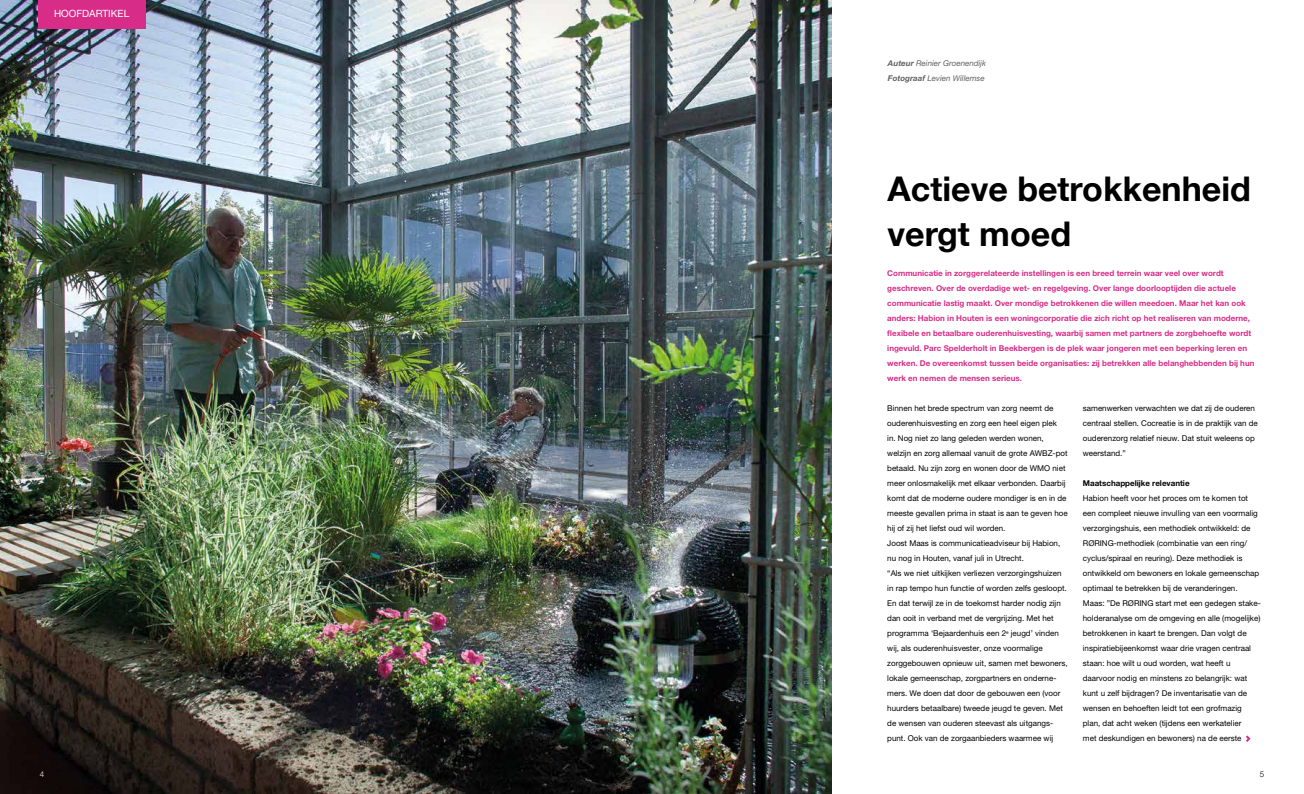
<style>
.page{position:relative;width:1304px;height:794px;background:#fff}
.page>*{position:absolute;margin:0;border:0;box-sizing:border-box;transform-origin:0 0}
.t1{font:700 34px/45px "Helvetica Neue";color:#000}
.t2{font:10px "Helvetica Neue LT Pro";color:#fff}
.t3{font:8px/15px "Helvetica Neue LT Pro";color:#000}
.t4{font:700 8px/15px "Helvetica Neue LT Pro";color:#d72c88}
.t5{font:italic 8px/15px "Helvetica Neue LT Pro";color:#646363}
.t6{font:700 8px "Helvetica Neue LT Pro";color:#000}
.t7{font:300 8px "Helvetica Neue LT Pro";color:#000}
.t8{font:300 8px "Helvetica Neue LT Pro";color:#fff}
.s1{font-weight:700}
</style>
<div class="page">
<img style="left:0;top:0;width:831px;height:794px">
<div style="left:38px;top:0;width:108px;height:28px;background:#d72c88"></div>
<svg style="left:1246px;top:735px;width:5px;height:7px"></svg>
<p class="t2" style="left:54px;top:8px;width:77px">HOOFDARTIKEL</p>
<p class="t8" style="left:40px;top:769px;width:6px">4</p>
<p class="t5" style="left:888px;top:56px;width:100px"><span class="s1">Auteur</span> Reinier Groenendĳk<br><span class="s1">Fotograaf</span> Levien Willemse</p>
<h1 class="t1" style="left:888px;top:166px;width:365px">Actieve betrokkenheid vergt moed</h1>
<p class="t4" style="left:887px;top:265px;width:369px">Communicatie in zorggerelateerde instellingen is een breed terrein waar veel over wordt geschreven. Over de overdadige wet- en regelgeving. Over lange doorlooptĳden die actuele communicatie lastig maakt. Over mondige betrokkenen die willen meedoen. Maar het kan ook anders: Habion in Houten is een woningcorporatie die zich richt op het realiseren van moderne, flexibele en betaalbare ouderenhuisvesting, waarbĳ samen met partners de zorgbehoefte wordt ingevuld. Parc Spelderholt in Beekbergen is de plek waar jongeren met een beperking leren en werken. De overeenkomst tussen beide organisaties: zĳ betrekken alle belanghebbenden bĳ hun werk en nemen de mensen serieus.</p>
<p class="t3" style="left:1083px;top:401px;width:177px">samenwerken verwachten we dat zĳ de ouderen centraal stellen. Cocreatie is in de praktĳk van de ouderenzorg relatief nieuw. Dat stuit weleens op weerstand.”</p>
<p class="t6" style="left:1083px;top:478px;width:108px">Maatschappelĳke relevantie</p>
<p class="t3" style="left:1083px;top:491px;width:179px">Habion heeft voor het proces om te komen tot een compleet nieuwe invulling van een voormalig verzorgingshuis, een methodiek ontwikkeld: de RØRING-methodiek (combinatie van een ring/ cyclus/spiraal en reuring). Deze methodiek is ontwikkeld om bewoners en lokale gemeenschap optimaal te betrekken bĳ de veranderingen.<br>Maas: ”De RØRING start met een gedegen stake&shy;holderanalyse om de omgeving en alle (mogelĳke) betrokkenen in kaart te brengen. Dan volgt de inspiratiebĳeenkomst waar drie vragen centraal staan: hoe wilt u oud worden, wat heeft u daarvoor nodig en minstens zo belangrĳk: wat kunt u zelf bĳdragen? De inventarisatie van de wensen en behoeften leidt tot een grofmazig plan, dat acht weken (tĳdens een werkatelier<br>met deskundigen en bewoners) na de eerste</p>
<p class="t3" style="left:887px;top:401px;width:182px">Binnen het brede spectrum van zorg neemt de ouderenhuisvesting en zorg een heel eigen plek<br>in. Nog niet zo lang geleden werden wonen, welzĳn en zorg allemaal vanuit de grote AWBZ-pot betaald. Nu zĳn zorg en wonen door de WMO niet meer onlosmakelĳk met elkaar verbonden. Daarbĳ komt dat de moderne oudere mondiger is en in de meeste gevallen prima in staat is aan te geven hoe hĳ of zĳ het liefst oud wil worden.<br>Joost Maas is communicatieadviseur bĳ Habion, nu nog in Houten, vanaf juli in Utrecht.<br>“Als we niet uitkĳken verliezen verzorgingshuizen in rap tempo hun functie of worden zelfs gesloopt.<br>En dat terwĳl ze in de toekomst harder nodig zĳn dan ooit in verband met de vergrĳzing. Met het programma ‘Bejaardenhuis een 2<sup>e</sup> jeugd’ vinden wĳ, als ouderenhuisvester, onze voormalige zorggebouwen opnieuw uit, samen met bewoners, lokale gemeenschap, zorgpartners en onderne&shy;mers. We doen dat door de gebouwen een (voor huurders betaalbare) tweede jeugd te geven. Met de wensen van ouderen steevast als uitgangs&shy;punt. Ook van de zorgaanbieders waarmee wĳ</p>
<p class="t7" style="left:1260px;top:769px;width:6px">5</p>
</div>
